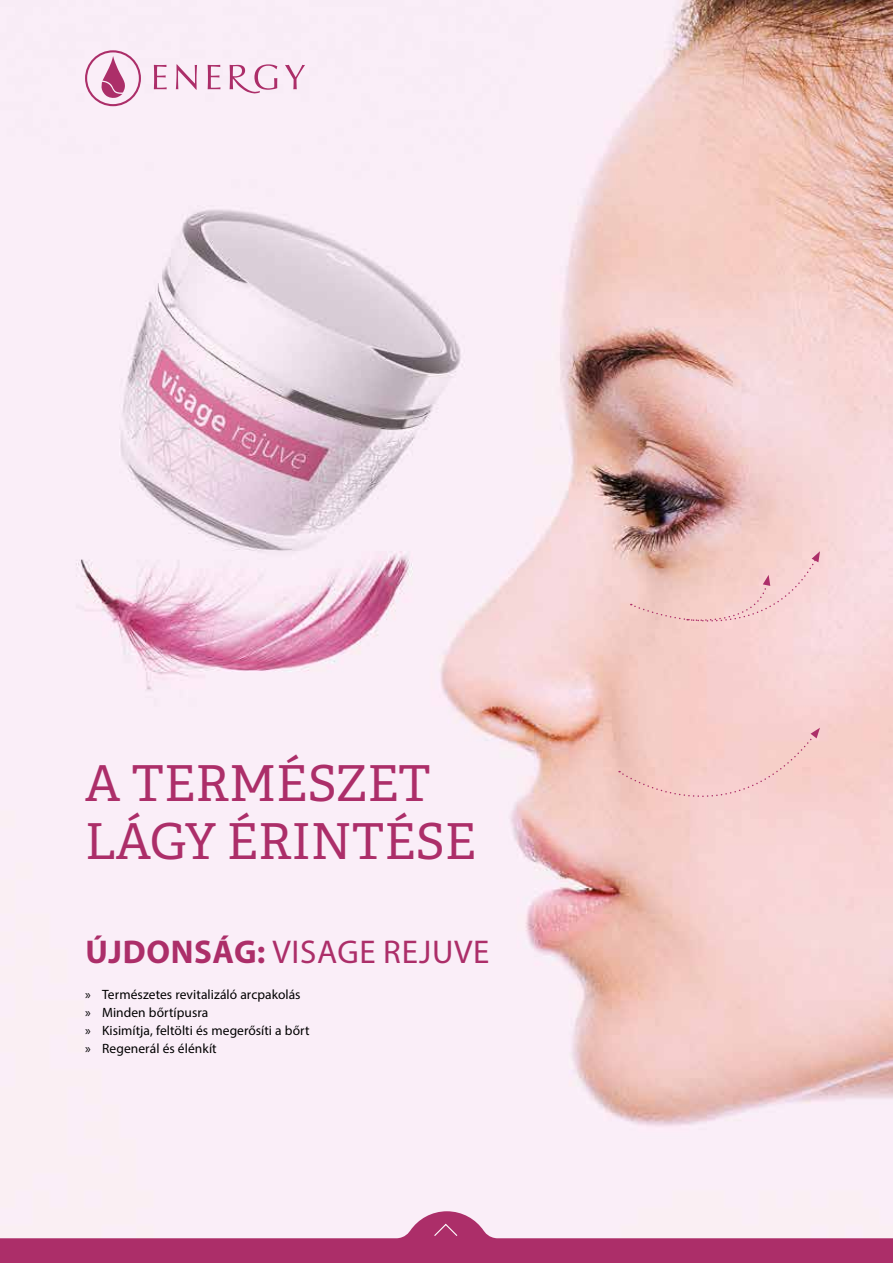
<style>
.page{position:relative;width:893px;height:1263px;background:#fff}
.page>*{position:absolute;margin:0;border:0;box-sizing:border-box;transform-origin:0 0}
.t1{font:49.5px/58.5px "Adelle Basic";color:#ac2e69}
.t2{font:33px "Myriad Pro";letter-spacing:.02em;color:#ac2e69}
.t3{font:13.5px/18px "Myriad Pro";letter-spacing:.005em;color:#000}
.s1{font-weight:700}
</style>
<div class="page">
<img style="left:0;top:0;width:893px;height:1211px">
<svg style="left:85px;top:50px;width:56px;height:56px;background:#e3b6ce"></svg>
<svg style="left:154px;top:65px;width:13px;height:24px"></svg>
<svg style="left:176px;top:64px;width:21px;height:26px"></svg>
<svg style="left:208px;top:65px;width:12px;height:24px"></svg>
<svg style="left:285px;top:65px;width:20px;height:24px"></svg>
<svg style="left:230px;top:64px;width:47px;height:30px"></svg>
<svg style="left:0;top:1211px;width:893px;height:52px"></svg>
<svg style="left:433px;top:1223px;width:26px;height:14px"></svg>
<svg style="left:631px;top:551px;width:189px;height:100px;background:#f2cbc7"></svg>
<svg style="left:619px;top:728px;width:201px;height:106px;background:#f5ccc8"></svg>
<h1 class="t1" style="left:85px;top:754px;width:393px">A TERMÉSZET<br>LÁGY ÉRINTÉSE</h1>
<h2 class="t2" style="left:85px;top:932px;width:406px"><span class="s1">ÚJDONSÁG:</span> VISAGE REJUVE</h2>
<p class="t3" style="left:85px;top:985px;width:226px">» Természetes revitalizáló arcpakolás » Minden bőrtípusra<br>» Kisimítja, feltölti és megerősíti a bőrt » Regenerál és élénkít</p>
</div>
